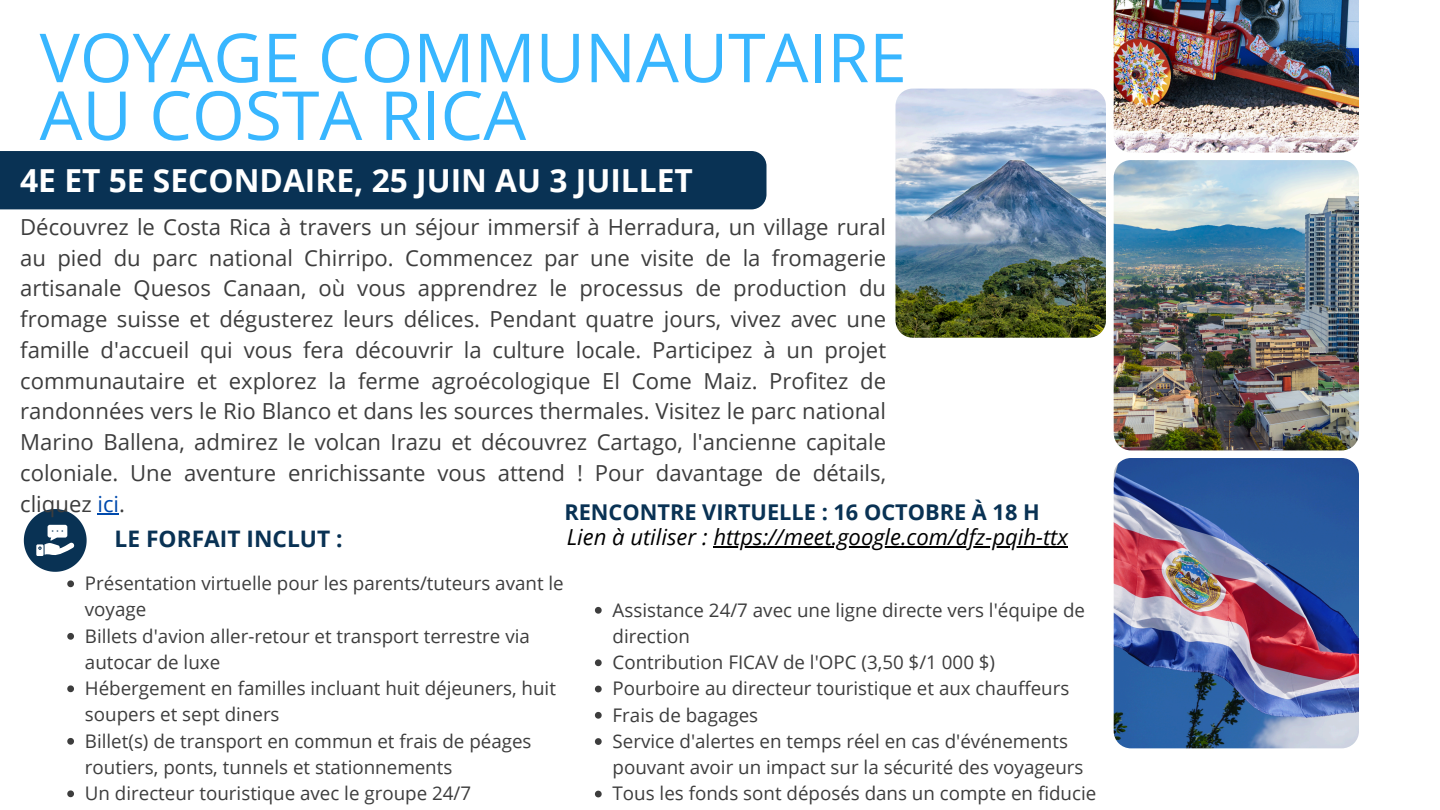
<style>
.page{position:relative;width:1440px;height:810px;background:#fff}
.page>*{position:absolute;margin:0;border:0;box-sizing:border-box;transform-origin:0 0}
.t1{font:67.7px/57.8px "Open Sans";color:#38b6ff}
.t2{font:700 31.8px "Open Sans";color:#fff}
.t3{font:700 22.8px "Open Sans";color:#093254}
.t4{font:22.1px/30.8px "Open Sans";color:#3d3d3d;text-align:justify}
.t5{font:italic 22.1px "Open Sans";color:#000}
.t6{font:700 21.8px "Open Sans";color:#093254}
.t7{font:18.8px/26.2px "Open Sans";color:#3d3d3d}
.s1{color:#004aad}
</style>
<div class="page">
<div style="left:0;top:151px;width:767px;height:58px;background:#093254"></div>
<img style="left:1114px;top:458px;width:245px;height:290px">
<img style="left:1114px;top:160px;width:245px;height:290px">
<img style="left:895px;top:89px;width:211px;height:249px;border-radius:17px">
<img style="left:1114px;top:0;width:245px;height:153px">
<svg style="left:24px;top:509px;width:63px;height:63px"></svg>
<svg style="left:67px;top:580px;width:7px;height:7px"></svg>
<svg style="left:67px;top:633px;width:7px;height:7px"></svg>
<svg style="left:67px;top:685px;width:7px;height:7px"></svg>
<svg style="left:67px;top:738px;width:7px;height:7px"></svg>
<svg style="left:67px;top:790px;width:7px;height:7px"></svg>
<hr style="left:97px;top:513px;width:22px;height:2px;background:#004aad">
<svg style="left:595px;top:607px;width:7px;height:7px"></svg>
<svg style="left:595px;top:659px;width:7px;height:7px"></svg>
<svg style="left:595px;top:686px;width:7px;height:6px"></svg>
<svg style="left:595px;top:712px;width:7px;height:7px"></svg>
<svg style="left:595px;top:738px;width:7px;height:7px"></svg>
<svg style="left:595px;top:791px;width:7px;height:6px"></svg>
<hr style="left:713px;top:546px;width:355px;height:2px;background:#000">
<h2 class="t1" style="left:40px;top:27px;width:869px">VOYAGE COMMUNAUTAIRE<br>AU COSTA RICA</h2>
<h4 class="t2" style="left:20px;top:158px;width:674px">4E ET 5E SECONDAIRE, 25 JUIN AU 3 JUILLET</h4>
<p class="t4" style="left:20px;top:211px;width:867px">Découvrez le Costa Rica à travers un séjour immersif à Herradura, un village rural au pied du parc national Chirripo. Commencez par une visite de la fromagerie artisanale Quesos Canaan, où vous apprendrez le processus de production du fromage suisse et dégusterez leurs délices. Pendant quatre jours, vivez avec une famille d'accueil qui vous fera découvrir la culture locale. Participez à un projet communautaire et explorez la ferme agroécologique El Come Maiz. Profitez de randonnées vers le Rio Blanco et dans les sources thermales. Visitez le parc national Marino Ballena, admirez le volcan Irazu et découvrez Cartago, l'ancienne capitale coloniale. Une aventure enrichissante vous attend ! Pour davantage de détails, cliquez <span class="s1">ici</span>.</p>
<p class="t6" style="left:564px;top:497px;width:477px">RENCONTRE VIRTUELLE : 16 OCTOBRE À 18 H</p>
<p class="t5" style="left:567px;top:521px;width:503px">Lien à utiliser : https://meet.google.com/dfz-pqih-ttx</p>
<p class="t3" style="left:115px;top:523px;width:230px">LE FORFAIT INCLUT :</p>
<h3 class="t7" style="left:85px;top:570px;width:480px">Présentation virtuelle pour les parents/tuteurs avant le voyage</h3>
<p class="t7" style="left:85px;top:622px;width:447px">Billets d'avion aller-retour et transport terrestre via autocar de luxe</p>
<h3 class="t7" style="left:85px;top:675px;width:473px">Hébergement en familles incluant huit déjeuners, huit soupers et sept diners</h3>
<h4 class="t7" style="left:85px;top:727px;width:448px">Billet(s) de transport en commun et frais de péages routiers, ponts, tunnels et stationnements</h4>
<p class="t7" style="left:85px;top:780px;width:388px">Un directeur touristique avec le groupe 24/7</p>
<p class="t7" style="left:613px;top:596px;width:474px">Assistance 24/7 avec une ligne directe vers l'équipe de direction</p>
<p class="t7" style="left:613px;top:649px;width:384px">Contribution FICAV de l'OPC (3,50 $/1 000 $)</p>
<p class="t7" style="left:613px;top:675px;width:458px">Pourboire au directeur touristique et aux chauffeurs</p>
<p class="t7" style="left:613px;top:701px;width:147px">Frais de bagages</p>
<p class="t7" style="left:613px;top:728px;width:472px">Service d'alertes en temps réel en cas d'événements pouvant avoir un impact sur la sécurité des voyageurs</p>
<p class="t7" style="left:613px;top:780px;width:485px">Tous les fonds sont déposés dans un compte en fiducie</p>
</div>
